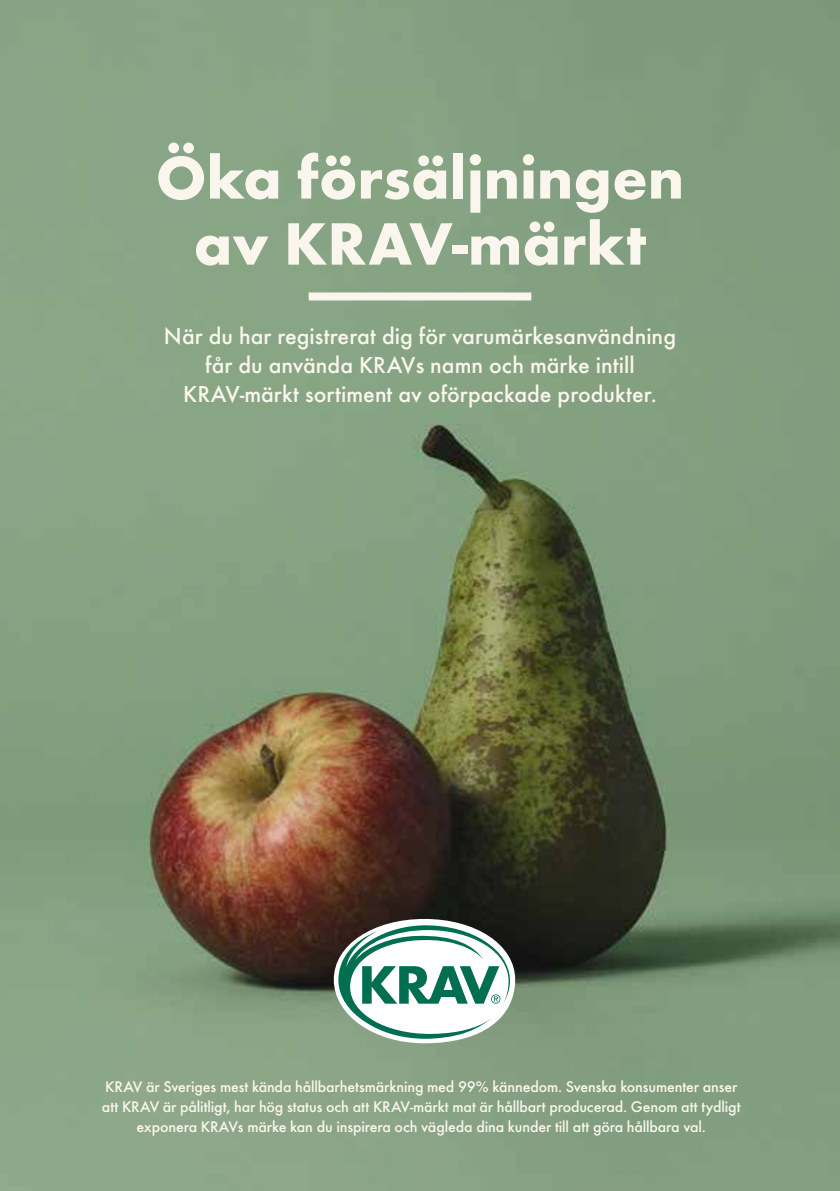
<style>
.page{position:relative;width:840px;height:1191px;background:#fff}
.page>*{position:absolute;margin:0;border:0;box-sizing:border-box;transform-origin:0 0}
.t1{font:700 62px/66px "Futura";color:#fbf6ed;text-align:center}
.t2{font:500 24px/28.8px "Futura";color:#fbf6ed;text-align:center}
.t3{font:500 16px/20px "Futura";letter-spacing:-.01em;color:#fbf6ed;text-align:center}
</style>
<div class="page">
<img style="left:0;top:0;width:839px;height:1191px">
<div style="left:308px;top:292px;width:223px;height:8px;background:#fbf6ed"></div>
<div style="left:333px;top:919px;width:182px;height:124px;background:#fff;border-radius:50%"></div>
<svg style="left:338px;top:925px;width:171px;height:113px"></svg>
<h1 class="t1" style="left:156px;top:141px;width:529px">Öka försäljningen av KRAV-märkt</h1>
<h2 class="t2" style="left:164px;top:320px;width:513px">När du har registrerat dig för varumärkesanvändning får du använda KRAVs namn och märke intill<br>KRAV-märkt sortiment av oförpackade produkter.</h2>
<p class="t3" style="left:102px;top:1075px;width:640px">KRAV är Sveriges mest kända hållbarhetsmärkning med 99% kännedom. Svenska konsumenter anser att KRAV är pålitligt, har hög status och att KRAV-märkt mat är hållbart producerad. Genom att tydligt exponera KRAVs märke kan du inspirera och vägleda dina kunder till att göra hållbara val.</p>
</div>
